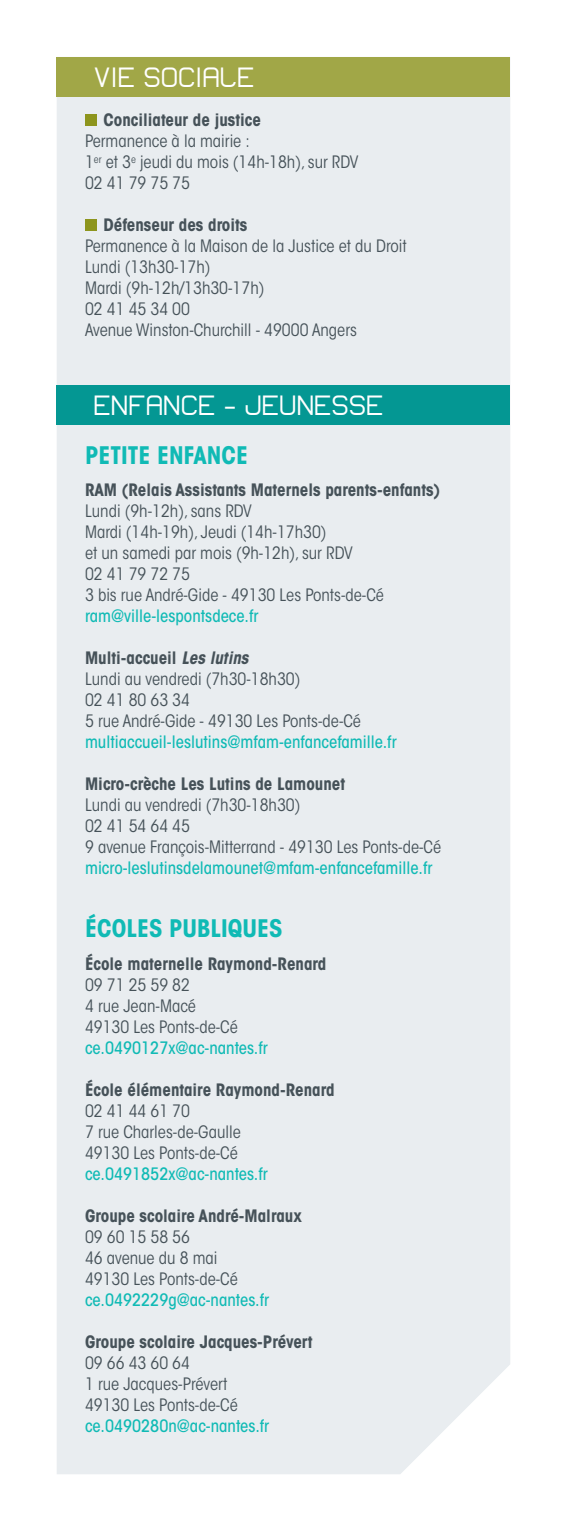
<style>
.page{position:relative;width:567px;height:1531px;background:#fff}
.page>*{position:absolute;margin:0;border:0;box-sizing:border-box;transform-origin:0 0}
.t1{font:28px "Lastwaerkregular";color:#fff}
.t2{font:700 condensed 24px "ITC Avant Garde Std";color:#10bab5}
.t3{font:condensed 17px/21px "ITC Avant Garde Std";color:#465259}
.t4{font:700 condensed 17px "ITC Avant Garde Std";color:#465259}
.t5{font:500 condensed 17px "ITC Avant Garde Std";color:#10bab5}
.s1{font-weight:700}
.s2{font-weight:700;font-style:italic}
</style>
<div class="page">
<div style="left:57px;top:96px;width:453px;height:1378px;background:#e9edf0"></div>
<div style="left:57px;top:57px;width:453px;height:39px;background:#a1a747"></div>
<div style="left:85px;top:220px;width:11px;height:11px;background:#8d951d"></div>
<div style="left:85px;top:115px;width:11px;height:11px;background:#8d951d"></div>
<div style="left:57px;top:386px;width:453px;height:39px;background:#049793"></div>
<h1 class="t1" style="left:94px;top:60px;width:162px">VIE SOCIALE</h1>
<p class="t4" style="left:103px;top:113px;width:159px">Conciliateur de justice</p>
<p class="t3" style="left:85px;top:132px;width:275px">Permanence à la mairie :<br>1<sup>er</sup> et 3<sup>e</sup> jeudi du mois (14h-18h), sur RDV<br>02 41 79 75 75</p>
<p class="t4" style="left:103px;top:218px;width:145px">Défenseur des droits</p>
<p class="t3" style="left:85px;top:237px;width:323px">Permanence à la Maison de la Justice et du Droit<br>Lundi (13h30-17h)<br>Mardi (9h-12h/13h30-17h)<br>02 41 45 34 00<br>Avenue Winston-Churchill - 49000 Angers</p>
<h1 class="t1" style="left:94px;top:389px;width:292px">ENFANCE - JEUNESSE</h1>
<h2 class="t2" style="left:85px;top:446px;width:165px">PETITE ENFANCE</h2>
<p class="t4" style="left:85px;top:484px;width:357px">RAM (Relais Assistants Maternels parents-enfants)</p>
<p class="t3" style="left:85px;top:502px;width:300px">Lundi (9h-12h), sans RDV<br>Mardi (14h-19h), Jeudi (14h-17h30)<br>et un samedi par mois (9h-12h), sur RDV<br>02 41 79 72 75<br>3 bis rue André-Gide - 49130 Les Ponts-de-Cé</p>
<p class="t5" style="left:85px;top:610px;width:175px">ram@ville-lespontsdece.fr</p>
<p class="t3" style="left:85px;top:649px;width:277px"><span class="s1">Multi-accueil</span> <span class="s2">Les lutins<br></span>Lundi au vendredi (7h30-18h30)<br>02 41 80 63 34<br>5 rue André-Gide - 49130 Les Ponts-de-Cé</p>
<p class="t5" style="left:85px;top:736px;width:313px">multiaccueil-leslutins@mfam-enfancefamille.fr</p>
<p class="t4" style="left:85px;top:778px;width:262px">Micro-crèche Les Lutins de Lamounet</p>
<p class="t3" style="left:85px;top:796px;width:358px">Lundi au vendredi (7h30-18h30)<br>02 41 54 64 45<br>9 avenue François-Mitterrand - 49130 Les Ponts-de-Cé</p>
<p class="t5" style="left:85px;top:862px;width:349px">micro-leslutinsdelamounet@mfam-enfancefamille.fr</p>
<h2 class="t2" style="left:85px;top:919px;width:199px">ÉCOLES PUBLIqUES</h2>
<p class="t4" style="left:85px;top:957px;width:243px">École maternelle Raymond-Renard</p>
<p class="t3" style="left:85px;top:975px;width:154px">09 71 25 59 82<br>4 rue Jean-Macé<br>49130 Les Ponts-de-Cé</p>
<p class="t5" style="left:85px;top:1041px;width:184px">ce.0490127x@ac-nantes.fr</p>
<p class="t4" style="left:85px;top:1083px;width:251px">École élémentaire Raymond-Renard</p>
<p class="t3" style="left:85px;top:1101px;width:157px">02 41 44 61 70<br>7 rue Charles-de-Gaulle<br>49130 Les Ponts-de-Cé</p>
<p class="t5" style="left:85px;top:1167px;width:184px">ce.0491852x@ac-nantes.fr</p>
<p class="t4" style="left:85px;top:1209px;width:218px">Groupe scolaire André-Malraux</p>
<p class="t3" style="left:85px;top:1227px;width:154px">09 60 15 58 56<br>46 avenue du 8 mai<br>49130 Les Ponts-de-Cé</p>
<p class="t5" style="left:85px;top:1293px;width:186px">ce.0492229g@ac-nantes.fr</p>
<p class="t4" style="left:85px;top:1335px;width:229px">Groupe scolaire Jacques-Prévert</p>
<p class="t3" style="left:85px;top:1353px;width:154px">09 66 43 60 64<br>1 rue Jacques-Prévert<br>49130 Les Ponts-de-Cé</p>
<p class="t5" style="left:85px;top:1419px;width:186px">ce.0490280n@ac-nantes.fr</p>
</div>
